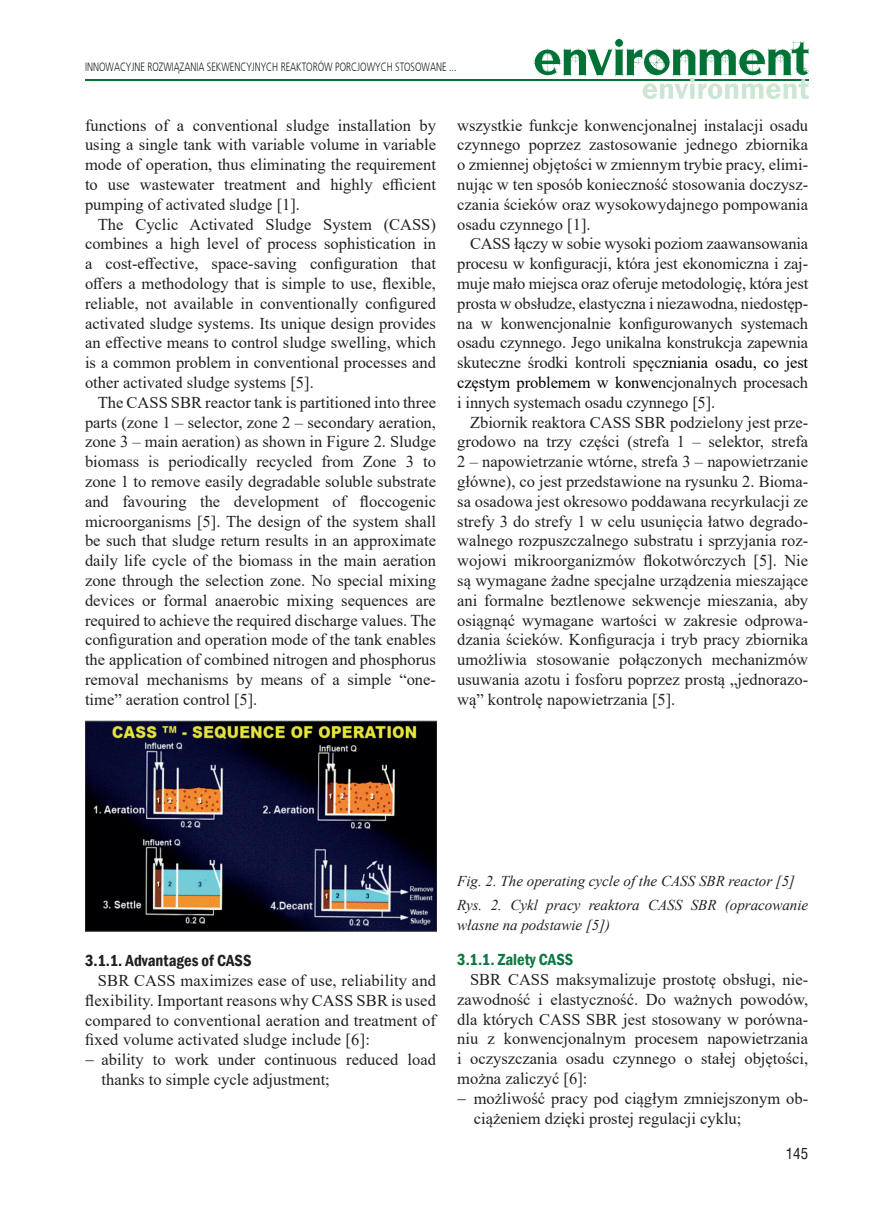
<style>
.page{position:relative;width:872px;height:1212px;background:#fff}
.page>*{position:absolute;margin:0;border:0;box-sizing:border-box;transform-origin:0 0}
.t1{font:16.5px/19.8px "Times New Roman";color:#231f20;text-align:justify}
.t2{font:600 condensed 16.5px "Franklin Gothic";color:#231f20}
.t3{font:600 condensed 16.5px "Franklin Gothic";color:#0a7840}
.t4{font:italic 15px/24px "Times New Roman";color:#231f20}
.t5{font:15px "Switzerland Condensed";color:#231f20}
.t6{font:12px "Frutiger Light Cn";color:#231f20}
.s1{color:#000001}
</style>
<div class="page">
<hr style="left:85px;top:80px;width:723px;height:1px;background:#007236">
<svg style="left:533px;top:38px;width:277px;height:61px"></svg>
<img style="left:85px;top:721px;width:351px;height:210px">
<p class="t6" style="left:85px;top:61px;width:373px">INNOWACYJNE ROZWIĄZANIA SEKWENCYJNYCH REAKTORÓW PORCJOWYCH STOSOWANE ...</p>
<p class="t1" style="left:85px;top:115px;width:352px">functions of a conventional sludge installation by using a single tank with variable volume in variable mode of operation, thus eliminating the requirement to use wastewater treatment and highly efficient pumping of activated sludge [1].</p>
<p class="t1" style="left:85px;top:214px;width:352px;text-indent:13px">The Cyclic Activated Sludge System (CASS) combines a high level of process sophistication in a cost-effective, space-saving configuration that offers a methodology that is simple to use, flexible, reliable, not available in conventionally configured activated sludge systems. Its unique design provides an effective means to control sludge swelling, which is a common problem in conventional processes and other activated sludge systems [5].</p>
<p class="t1" style="left:85px;top:392px;width:352px;text-indent:13px">The CASS SBR reactor tank is partitioned into three parts (zone 1 – selector, zone 2 – secondary aeration, zone 3 – main aeration) as shown in Figure 2. Sludge biomass is periodically recycled from Zone 3 to zone 1 to remove easily degradable soluble substrate and favouring the development of floccogenic microorganisms [5]. The design of the system shall be such that sludge return results in an approximate daily life cycle of the biomass in the main aeration zone through the selection zone. No special mixing devices or formal anaerobic mixing sequences are required to achieve the required discharge values. The configuration and operation mode of the tank enables the application of combined nitrogen and phosphorus removal mechanisms by means of a simple “one&shy;time” aeration control [5].</p>
<p class="t1" style="left:457px;top:115px;width:352px">wszystkie funkcje konwencjonalnej instalacji osadu czynnego poprzez zastosowanie jednego zbiornika o zmiennej objętości w zmiennym trybie pracy, elimi&shy;nując w ten sposób konieczność stosowania doczysz&shy;czania ścieków oraz wysokowydajnego pompowania osadu czynnego [1].</p>
<p class="t1" style="left:457px;top:233px;width:352px;text-indent:13px">CASS łączy w sobie wysoki poziom zaawansowania procesu w konfiguracji, która jest ekonomiczna i zaj&shy;muje mało miejsca oraz oferuje metodologię, która jest prosta w obsłudze, elastyczna i niezawodna, niedostęp&shy;na w konwencjonalnie konfigurowanych systemach osadu czynnego. Jego unikalna konstrukcja zapewnia skuteczne środki kontroli spęc<span class="s1">zniania osadu, co jest częstym problemem w konwe</span>ncjonalnych procesach i innych systemach osadu czynnego [5].</p>
<p class="t1" style="left:457px;top:412px;width:352px;text-indent:13px">Zbiornik reaktora CASS SBR podzielony jest prze&shy;grodowo na trzy części (strefa 1 – selektor, strefa 2 – napowietrzanie wtórne, strefa 3 – napowietrzanie główne), co jest przedstawione na rysunku 2. Bioma&shy;sa osadowa jest okresowo poddawana recyrkulacji ze strefy 3 do strefy 1 w celu usunięcia łatwo degrado&shy;walnego rozpuszczalnego substratu i sprzyjania roz&shy;wojowi mikroorganizmów flokotwórczych [5]. Nie są wymagane żadne specjalne urządzenia mieszające ani formalne beztlenowe sekwencje mieszania, aby osiągnąć wymagane wartości w zakresie odprowa&shy;dzania ścieków. Konfiguracja i tryb pracy zbiornika umożliwia stosowanie połączonych mechanizmów usuwania azotu i fosforu poprzez prostą „jednorazo&shy;wą” kontrolę napowietrzania [5].</p>
<p class="t2" style="left:85px;top:949px;width:168px">3.1.1. Advantages of CASS</p>
<p class="t1" style="left:98px;top:970px;width:340px">SBR CASS maximizes ease of use, reliability and</p>
<p class="t1" style="left:85px;top:990px;width:352px">flexibility. Important reasons why CASS SBR is used</p>
<p class="t1" style="left:85px;top:1009px;width:352px">compared to conventional aeration and treatment of</p>
<p class="t1" style="left:85px;top:1029px;width:286px">fixed volume activated sludge include [6]:</p>
<p class="t1" style="left:85px;top:1049px;width:352px">− ability to work under continuous reduced load</p>
<p class="t1" style="left:102px;top:1069px;width:230px">thanks to simple cycle adjustment;</p>
<p class="t4" style="left:457px;top:868px;width:352px">Fig. 2. The operating cycle of the CASS SBR reactor [5]<br>Rys. 2. Cykl pracy reaktora CASS SBR (opracowanie</p>
<p class="t4" style="left:457px;top:912px;width:154px">własne na podstawie [5])</p>
<p class="t3" style="left:457px;top:949px;width:117px">3.1.1. Zalety CASS</p>
<p class="t1" style="left:470px;top:969px;width:340px">SBR CASS maksymalizuje prostotę obsługi, nie-</p>
<p class="t1" style="left:457px;top:989px;width:352px">zawodność i elastyczność. Do ważnych powodów,</p>
<p class="t1" style="left:457px;top:1009px;width:352px">dla których CASS SBR jest stosowany w porówna-</p>
<p class="t1" style="left:457px;top:1028px;width:352px">niu z konwencjonalnym procesem napowietrzania</p>
<p class="t1" style="left:457px;top:1048px;width:352px">i oczyszczania osadu czynnego o stałej objętości,</p>
<p class="t1" style="left:457px;top:1068px;width:132px">można zaliczyć [6]:</p>
<p class="t1" style="left:457px;top:1088px;width:352px">− możliwość pracy pod ciągłym zmniejszonym ob-</p>
<p class="t1" style="left:474px;top:1108px;width:269px">ciążeniem dzięki prostej regulacji cyklu;</p>
<p class="t5" style="left:785px;top:1145px;width:24px">145</p>
</div>
